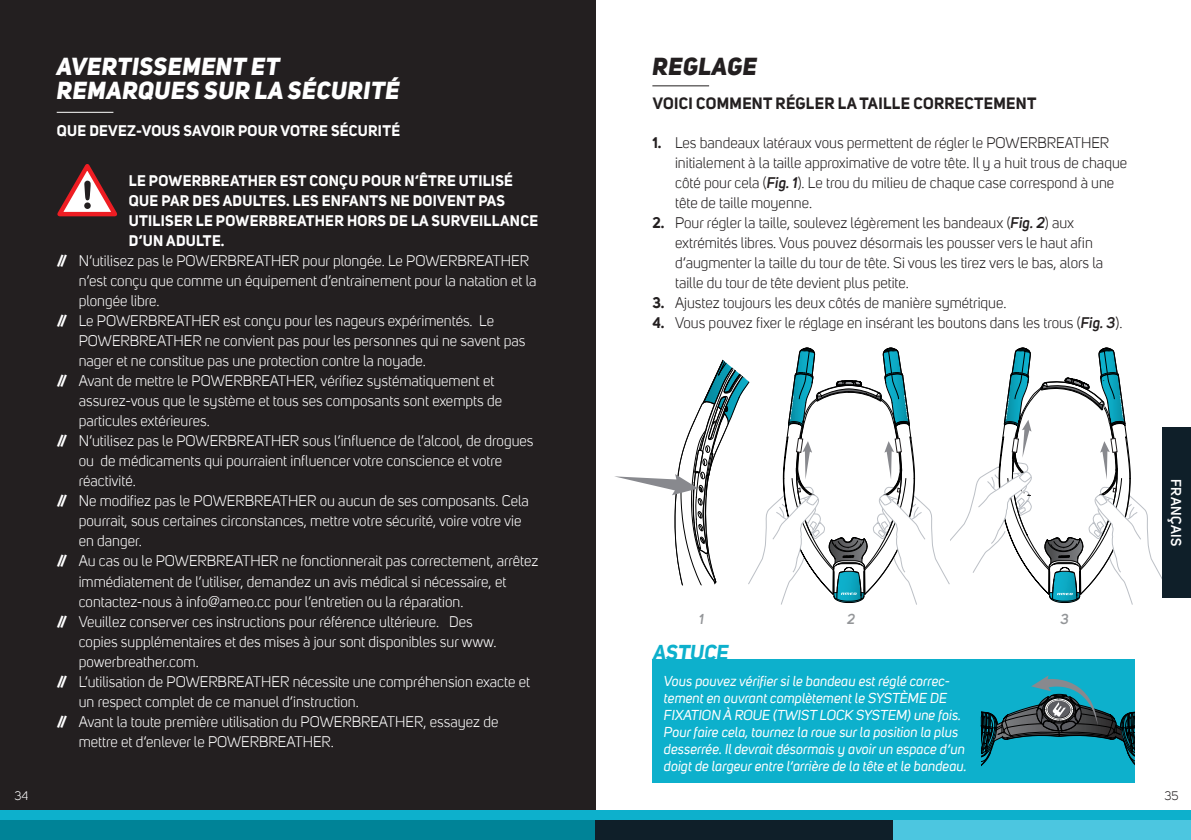
<style>
.page{position:relative;width:1191px;height:840px;background:#fff}
.page>*{position:absolute;margin:0;border:0;box-sizing:border-box;transform-origin:0 0}
.t1{font:italic 800 24px/24px "Uni Sans";letter-spacing:.02em;color:#fff}
.t2{font:italic 800 24px "Uni Sans";letter-spacing:.02em;color:#231f20}
.t3{font:italic 700 21px "Uni Sans";color:#0db0cc}
.t4{font:700 16px "Uni Sans";letter-spacing:.02em;color:#231f20}
.t5{font:15px "Uni Sans";color:#fff}
.t6{font:15px/20px "Uni Sans";color:#231f20}
.t7{font:700 15px "Uni Sans";letter-spacing:.02em;color:#fff}
.t8{font:italic 14px/17px "Uni Sans";color:#fff}
.t9{font:600 14px "Uni Sans";letter-spacing:.04em;color:#fff}
.t10{font:italic 600 14px "Uni Sans";color:#939598}
.t11{font:12px "Uni Sans";color:#fff}
.t12{font:12px "Uni Sans";color:#231f20}
.s1{font-weight:700}
.s2{font-weight:600;font-style:italic}
</style>
<div class="page">
<div style="left:0;top:0;width:595px;height:839px;background:#231f20"></div>
<div style="left:0;top:810px;width:1191px;height:9px;background:#0db0cc"></div>
<div style="left:0;top:819px;width:595px;height:20px;background:#008397"></div>
<div style="left:595px;top:819px;width:298px;height:20px;background:#0f1f29"></div>
<div style="left:893px;top:819px;width:298px;height:20px;background:#4cc6e0"></div>
<hr style="left:57px;top:112px;width:56px;height:1px;background:#fff">
<hr style="left:652px;top:85px;width:57px;height:1px;background:#231f20">
<svg style="left:615px;top:348px;width:550px;height:256px"></svg>
<div style="left:652px;top:659px;width:482px;height:123px;background:#0db0cc"></div>
<svg style="left:57px;top:164px;width:60px;height:52px"></svg>
<div style="left:84px;top:202px;width:7px;height:7px;background:#231f20;border-radius:50%"></div>
<div style="left:1162px;top:427px;width:29px;height:170px;background:#0f1f29"></div>
<svg style="left:980px;top:675px;width:155px;height:107px"></svg>
<h1 class="t1" style="left:57px;top:54px;width:344px">AVERTISSEMENT ET<br>REMARQUES SUR LA SÉCURITÉ</h1>
<p class="t7" style="left:57px;top:121px;width:345px">QUE DEVEZ-VOUS SAVOIR POUR VOTRE SÉCURITÉ</p>
<p class="t7" style="left:129px;top:171px;width:386px">LE POWERBREATHER EST CONÇU POUR N‘ÊTRE UTILISÉ</p>
<p class="t7" style="left:129px;top:191px;width:378px">QUE PAR DES ADULTES. LES ENFANTS NE DOIVENT PAS</p>
<p class="t7" style="left:129px;top:211px;width:411px">UTILISER LE POWERBREATHER HORS DE LA SURVEILLANCE</p>
<p class="t7" style="left:129px;top:231px;width:97px">D‘UN ADULTE.</p>
<p class="t5" style="left:57px;top:252px;width:474px"><span class="s1">//</span> N‘utilisez pas le POWERBREATHER pour plongée. Le POWERBREATHER</p>
<p class="t5" style="left:79px;top:272px;width:459px">n‘est conçu que comme un équipement d‘entrainement pour la natation et la</p>
<p class="t5" style="left:79px;top:292px;width:82px">plongée libre.</p>
<p class="t5" style="left:57px;top:312px;width:439px"><span class="s1">//</span> Le POWERBREATHER est conçu pour les nageurs expérimentés. Le</p>
<p class="t5" style="left:79px;top:332px;width:448px">POWERBREATHER ne convient pas pour les personnes qui ne savent pas</p>
<p class="t5" style="left:79px;top:352px;width:349px">nager et ne constitue pas une protection contre la noyade.</p>
<p class="t5" style="left:57px;top:372px;width:439px"><span class="s1">//</span> Avant de mettre le POWERBREATHER, vérifiez systématiquement et</p>
<p class="t5" style="left:79px;top:392px;width:425px">assurez-vous que le système et tous ses composants sont exempts de</p>
<p class="t5" style="left:79px;top:412px;width:133px">particules extérieures.</p>
<p class="t5" style="left:57px;top:432px;width:478px"><span class="s1">//</span> N‘utilisez pas le POWERBREATHER sous l‘influence de l‘alcool, de drogues</p>
<p class="t5" style="left:79px;top:452px;width:425px">ou de médicaments qui pourraient influencer votre conscience et votre</p>
<p class="t5" style="left:79px;top:472px;width:59px">réactivité.</p>
<p class="t5" style="left:57px;top:492px;width:474px"><span class="s1">//</span> Ne modifiez pas le POWERBREATHER ou aucun de ses composants. Cela</p>
<p class="t5" style="left:79px;top:512px;width:444px">pourrait, sous certaines circonstances, mettre votre sécurité, voire votre vie</p>
<p class="t5" style="left:79px;top:532px;width:65px">en danger.</p>
<p class="t5" style="left:57px;top:552px;width:483px"><span class="s1">//</span> Au cas ou le POWERBREATHER ne fonctionnerait pas correctement, arrêtez</p>
<p class="t5" style="left:79px;top:572px;width:429px">immédiatement de l‘utiliser, demandez un avis médical si nécessaire, et</p>
<p class="t5" style="left:79px;top:592px;width:386px">contactez-nous à info@ameo.cc pour l‘entretien ou la réparation.</p>
<p class="t5" style="left:57px;top:612px;width:417px"><span class="s1">//</span> Veuillez conserver ces instructions pour référence ultérieure. Des</p>
<p class="t5" style="left:79px;top:632px;width:419px">copies supplémentaires et des mises à jour sont disponibles sur www.</p>
<p class="t5" style="left:79px;top:652px;width:122px">powerbreather.com.</p>
<p class="t5" style="left:57px;top:672px;width:475px"><span class="s1">//</span> L‘utilisation de POWERBREATHER nécessite une compréhension exacte et</p>
<p class="t5" style="left:79px;top:692px;width:282px">un respect complet de ce manuel d‘instruction.</p>
<p class="t5" style="left:57px;top:712px;width:443px"><span class="s1">//</span> Avant la toute première utilisation du POWERBREATHER, essayez de</p>
<p class="t5" style="left:79px;top:732px;width:257px">mettre et d‘enlever le POWERBREATHER.</p>
<h1 class="t2" style="left:652px;top:52px;width:106px">REGLAGE</h1>
<p class="t4" style="left:653px;top:93px;width:385px">VOICI COMMENT RÉGLER LA TAILLE CORRECTEMENT</p>
<p class="t6" style="left:675px;top:132px;width:453px;text-indent:-23px"><span class="s1">1.</span> Les bandeaux latéraux vous permettent de régler le POWERBREATHER initialement à la taille approximative de votre tête. Il y a huit trous de chaque côté pour cela (<span class="s2">Fig. 1</span>). Le trou du milieu de chaque case correspond à une tête de taille moyenne.</p>
<p class="t6" style="left:675px;top:212px;width:430px;text-indent:-23px"><span class="s1">2.</span> Pour régler la taille, soulevez légèrement les bandeaux (<span class="s2">Fig. 2</span>) aux extrémités libres. Vous pouvez désormais les pousser vers le haut afin d‘augmenter la taille du tour de tête. Si vous les tirez vers le bas, alors la taille du tour de tête devient plus petite.</p>
<p class="t6" style="left:652px;top:292px;width:355px"><span class="s1">3.</span> Ajustez toujours les deux côtés de manière symétrique.</p>
<p class="t6" style="left:652px;top:312px;width:471px"><span class="s1">4.</span> Vous pouvez fixer le réglage en insérant les boutons dans les trous (<span class="s2">Fig. 3</span>).</p>
<p class="t10" style="left:699px;top:610px;width:6px">1</p>
<p class="t10" style="left:847px;top:610px;width:9px">2</p>
<p class="t10" style="left:1060px;top:610px;width:10px">3</p>
<h2 class="t3" style="left:653px;top:638px;width:77px">ASTUCE</h2>
<p class="t8" style="left:664px;top:672px;width:304px">Vous pouvez vérifier si le bandeau est réglé correc&shy;tement en ouvrant complètement le SYSTÈME DE FIXATION À ROUE (TWIST LOCK SYSTEM) une fois.<br>Pour faire cela, tournez la roue sur la position la plus desserrée. Il devrait désormais y avoir un espace d‘un doigt de largeur entre l‘arrière de la tête et le bandeau.</p>
<p class="t9" style="left:1184px;top:478px;width:69px;rotate:90deg">FRANÇAIS</p>
<p class="t11" style="left:14px;top:788px;width:15px">34</p>
<p class="t12" style="left:1164px;top:788px;width:16px">35</p>
</div>
